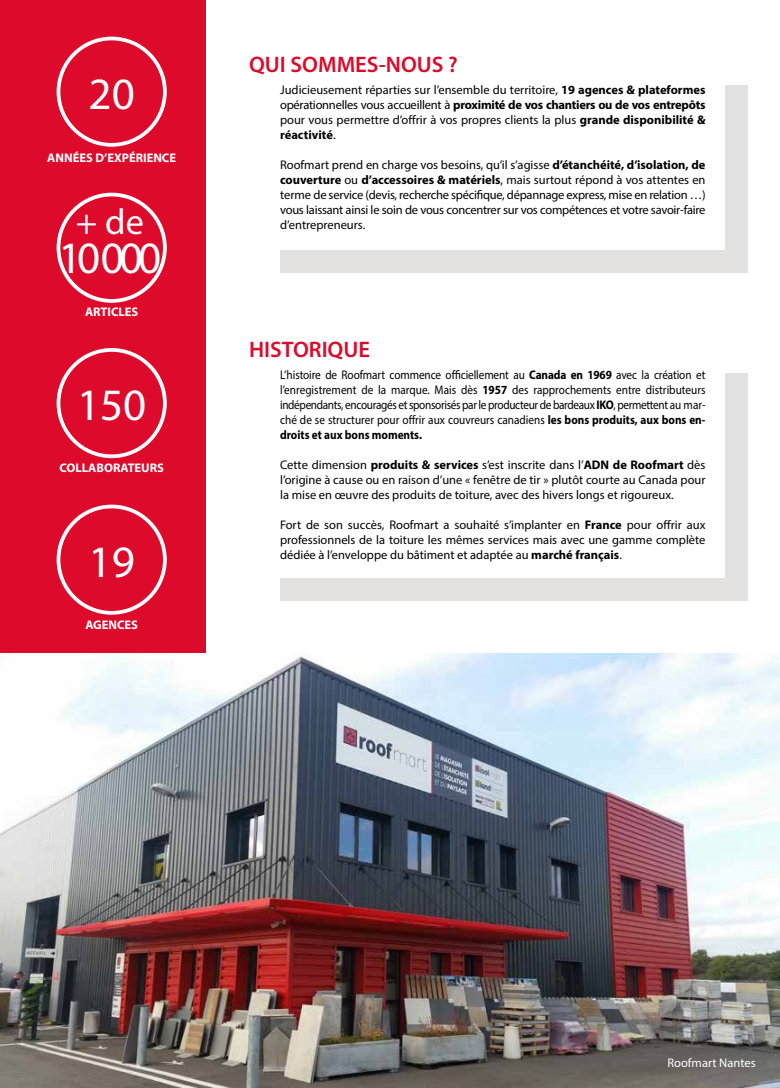
<style>
.page{position:relative;width:780px;height:1088px;background:#fff}
.page>*{position:absolute;margin:0;border:0;box-sizing:border-box;transform-origin:0 0}
.t1{font:45px "Myriad Pro";color:#fff}
.t2{font:36.25px "Myriad Pro";color:#fff}
.t3{font:600 22.5px "Myriad Pro";color:#dd0a2b}
.t4{font:12.5px/15px "Myriad Pro";color:#000;text-align:justify}
.t5{font:12.5px/15px "Myriad Pro";color:#000;text-align:justify;scale:.9 1}
.t6{font:700 12.5px "Myriad Pro";color:#fff}
.t7{font:12.5px "Myriad Pro";color:#fff}
.s1{font-weight:700}
</style>
<div class="page">
<div style="left:0;top:0;width:206px;height:654px;background:#dd0a2b"></div>
<img style="left:0;top:654px;width:780px;height:434px">
<div style="left:57px;top:505px;width:110px;height:110px;border:4px solid #fff;border-radius:50%"></div>
<div style="left:57px;top:348px;width:110px;height:110px;border:4px solid #fff;border-radius:50%"></div>
<div style="left:57px;top:193px;width:110px;height:110px;border:4px solid #fff;border-radius:50%"></div>
<div style="left:57px;top:37px;width:110px;height:110px;border:4px solid #fff;border-radius:50%"></div>
<div style="left:280px;top:251px;width:468px;height:22px;background:#e3e2e1"></div>
<div style="left:725px;top:85px;width:23px;height:166px;background:#e3e2e1"></div>
<div style="left:280px;top:578px;width:468px;height:23px;background:#e3e2e1"></div>
<div style="left:725px;top:373px;width:23px;height:205px;background:#e3e2e1"></div>
<h1 class="t1" style="left:89px;top:66px;width:48px">20</h1>
<p class="t6" style="left:47px;top:149px;width:130px">ANNÉES D’EXPÉRIENCE</p>
<h2 class="t2" style="left:76px;top:199px;width:69px">+ de</h2>
<h1 class="t1" style="left:59px;top:230px;width:104px">10 000</h1>
<p class="t6" style="left:85px;top:304px;width:55px">ARTICLES</p>
<h1 class="t1" style="left:77px;top:377px;width:71px">150</h1>
<p class="t6" style="left:59px;top:459px;width:106px">COLLABORATEURS</p>
<h1 class="t1" style="left:89px;top:534px;width:48px">19</h1>
<p class="t6" style="left:85px;top:616px;width:54px">AGENCES</p>
<h3 class="t3" style="left:249px;top:50px;width:210px">QUI SOMMES-NOUS ?</h3>
<p class="t4" style="left:280px;top:82px;width:427px">Judicieusement réparties sur l’ensemble du territoire, <span class="s1">19 agences &amp; plateformes </span>opérationnelles vous accueillent à <span class="s1">proximité de vos chantiers ou de vos entrepôts </span>pour vous permettre d’offrir à vos propres clients la plus <span class="s1">grande disponibilité &amp; réactivité</span>.</p>
<p class="t4" style="left:280px;top:157px;width:427px">Roofmart prend en charge vos besoins, qu’il s’agisse <span class="s1">d’étanchéité, d’isolation, de couverture</span> ou <span class="s1">d’accessoires &amp; matériels</span>, mais surtout répond à vos attentes en terme de service (devis, recherche spécifique, dépannage express, mise en relation …) vous laissant ainsi le soin de vous concentrer sur vos compétences et votre savoir-faire d’entrepreneurs.</p>
<h3 class="t3" style="left:249px;top:335px;width:122px">HISTORIQUE</h3>
<p class="t5" style="left:280px;top:367px;width:474px">L’histoire de Roofmart commence officiellement au <span class="s1">Canada en 1969</span> avec la création et l’enregistrement de la marque. Mais dès <span class="s1">1957</span> des rapprochements entre distributeurs indépendants, encouragés et sponsorisés par le producteur de bardeaux <span class="s1">IKO</span>, permettent au mar&shy;ché de se structurer pour offrir aux couvreurs canadiens <span class="s1">les bons produits, aux bons en&shy;droits et aux bons moments.</span></p>
<p class="t4" style="left:280px;top:457px;width:427px">Cette dimension <span class="s1">produits &amp; services</span> s’est inscrite dans l’<span class="s1">ADN de Roofmart</span> dès l’origine à cause ou en raison d’une « fenêtre de tir » plutôt courte au Canada pour la mise en œuvre des produits de toiture, avec des hivers longs et rigoureux.</p>
<p class="t4" style="left:280px;top:517px;width:427px">Fort de son succès, Roofmart a souhaité s’implanter en <span class="s1">France</span> pour offrir aux professionnels de la toiture les mêmes services mais avec une gamme complète dédiée à l’enveloppe du bâtiment et adaptée au <span class="s1">marché français</span>.</p>
<p class="t7" style="left:667px;top:1054px;width:90px">Roofmart Nantes</p>
</div>
